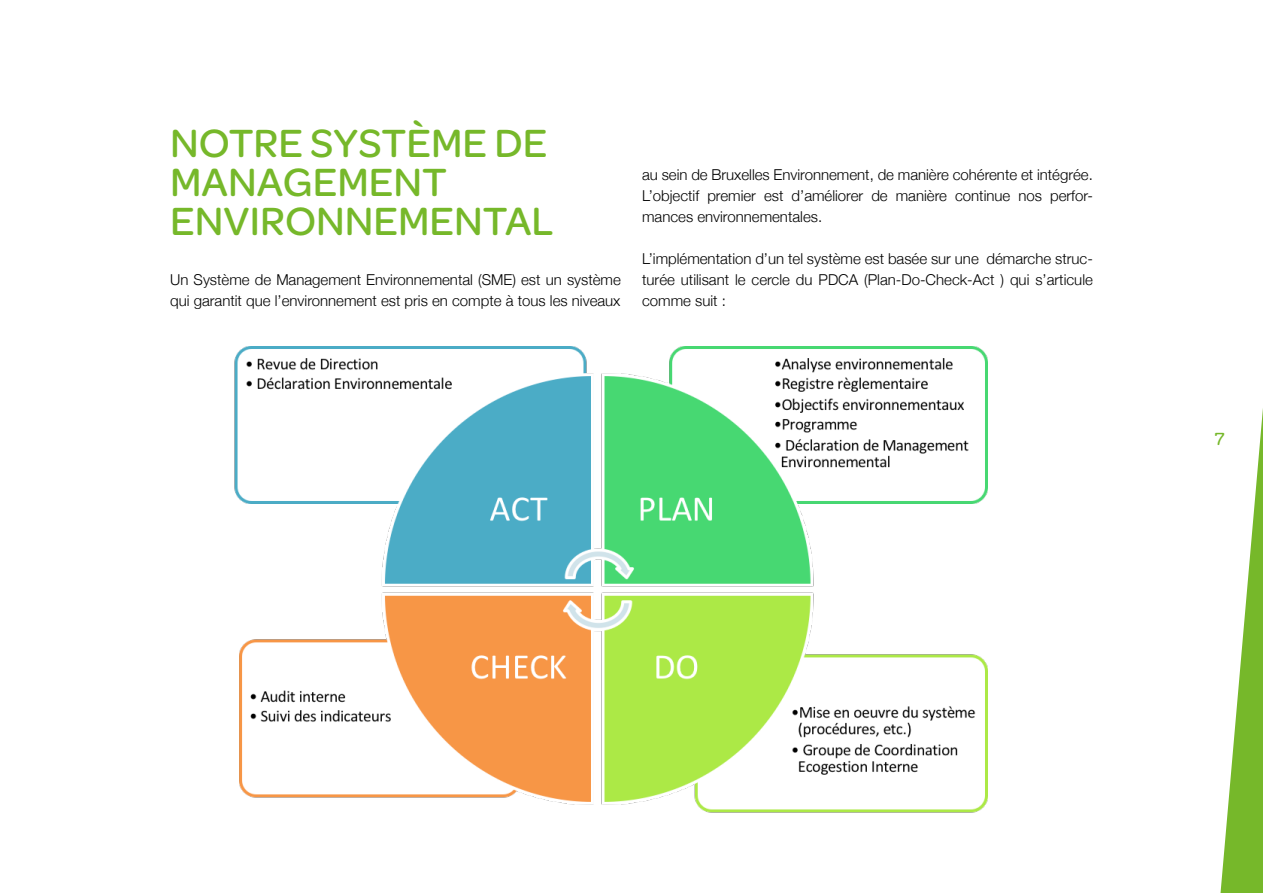
<style>
.page{position:relative;width:1263px;height:893px;background:#fff}
.page>*{position:absolute;margin:0;border:0;box-sizing:border-box;transform-origin:0 0}
.t1{font:500 42px/39px "Omnes";color:#76b82a}
.t2{font:18px "Mija";color:#76b82a}
.t3{font:300 15px/21px "Helvetica Neue";color:#000;text-align:justify}
</style>
<div class="page">
<svg style="left:1220px;top:408px;width:43px;height:485px"></svg>
<img style="left:234px;top:347px;width:753px;height:466px">
<h1 class="t1" style="left:170px;top:121px;width:385px">NOTRE SYSTÈME DE<br>MANAGEMENT<br>ENVIRONNEMENTAL</h1>
<p class="t3" style="left:170px;top:268px;width:452px">Un Système de Management Environnemental (SME) est un système qui garantit que l’environnement est pris en compte à tous les niveaux</p>
<p class="t3" style="left:642px;top:163px;width:452px">au sein de Bruxelles Environnement, de manière cohérente et intégrée.<br>L’objectif premier est d’améliorer de manière continue nos perfor&shy;mances environnementales.</p>
<p class="t3" style="left:642px;top:247px;width:452px">L’implémentation d’un tel système est basée sur une démarche struc&shy;turée utilisant le cercle du PDCA (Plan-Do-Check-Act ) qui s’articule comme suit :</p>
<p class="t2" style="left:1214px;top:429px;width:12px">7</p>
</div>
